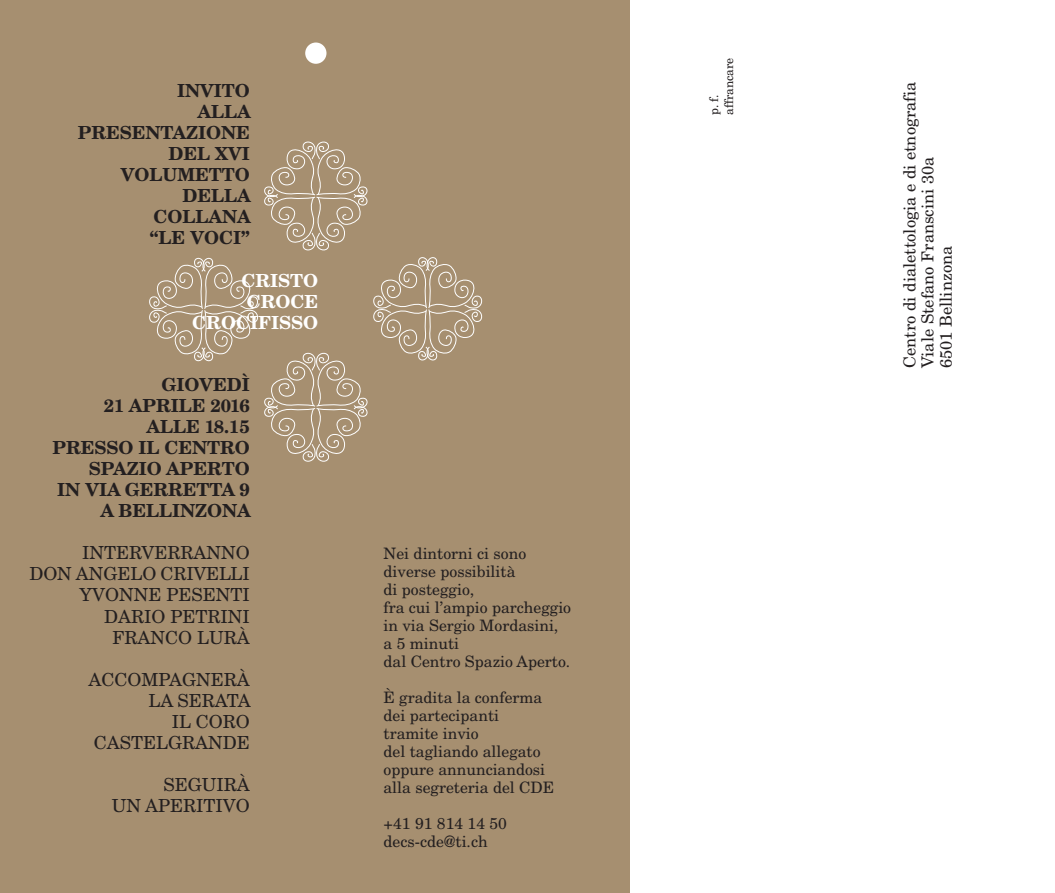
<style>
.page{position:relative;width:1055px;height:893px;background:#fff}
.page>*{position:absolute;margin:0;border:0;box-sizing:border-box;transform-origin:0 0}
.t1{font:700 18px/21px "New Century Schlbk";color:#231f20;text-align:right}
.t2{font:18px/21px "New Century Schlbk";color:#231f20;text-align:right}
.t3{font:700 18px/21px "New Century Schlbk";color:#fff;text-align:right}
.t4{font:16.5px/18px "New Century Schlbk";color:#231f20}
.t5{font:15.75px/18px "New Century Schlbk";color:#231f20}
.t6{font:12px/15px "New Century Schlbk";color:#231f20}
</style>
<div class="page">
<div style="left:0;top:0;width:629px;height:893px;background:#a68f70"></div>
<svg style="left:149px;top:141px;width:334px;height:321px"></svg>
<div style="left:305px;top:43px;width:21px;height:21px;background:#fff;border-radius:50%"></div>
<p class="t1" style="left:78px;top:82px;width:174px">INVITO<br>ALLA<br>PRESENTAZIONE<br>DEL XVI<br>VOLUMETTO<br>DELLA<br>COLLANA<br>“LE VOCI”</p>
<p class="t3" style="left:192px;top:272px;width:127px">CRISTO<br>CROCE<br>CROCIFISSO</p>
<p class="t1" style="left:52px;top:376px;width:200px">GIOVEDÌ<br>21 APRILE 2016<br>ALLE 18.15<br>PRESSO IL CENTRO<br>SPAZIO APERTO<br>IN VIA GERRETTA 9<br>A BELLINZONA</p>
<p class="t2" style="left:30px;top:544px;width:222px">INTERVERRANNO<br>DON ANGELO CRIVELLI<br>YVONNE PESENTI<br>DARIO PETRINI<br>FRANCO LURÀ</p>
<p class="t2" style="left:88px;top:670px;width:164px">ACCOMPAGNERÀ<br>LA SERATA<br>IL CORO<br>CASTELGRANDE</p>
<p class="t2" style="left:112px;top:775px;width:140px">SEGUIRÀ<br>UN APERITIVO</p>
<p class="t5" style="left:383px;top:546px;width:189px">Nei dintorni ci sono diverse possibilità<br>di posteggio,<br>fra cui l’ampio parcheggio in via Sergio Mordasini,<br>a 5 minuti<br>dal Centro Spazio Aperto.</p>
<p class="t5" style="left:383px;top:690px;width:172px">È gradita la conferma dei partecipanti tramite invio<br>del tagliando allegato oppure annunciandosi alla segreteria del CDE</p>
<p class="t5" style="left:383px;top:816px;width:125px">+41 91 814 14 50 decs-cde@ti.ch</p>
<p class="t6" style="left:707px;top:115px;width:59px;rotate:-90deg">p. f. affrancare</p>
<p class="t4" style="left:902px;top:368px;width:288px;rotate:-90deg">Centro di dialettologia e di etnografia<br>Viale Stefano Franscini 30a<br>6501 Bellinzona</p>
</div>
